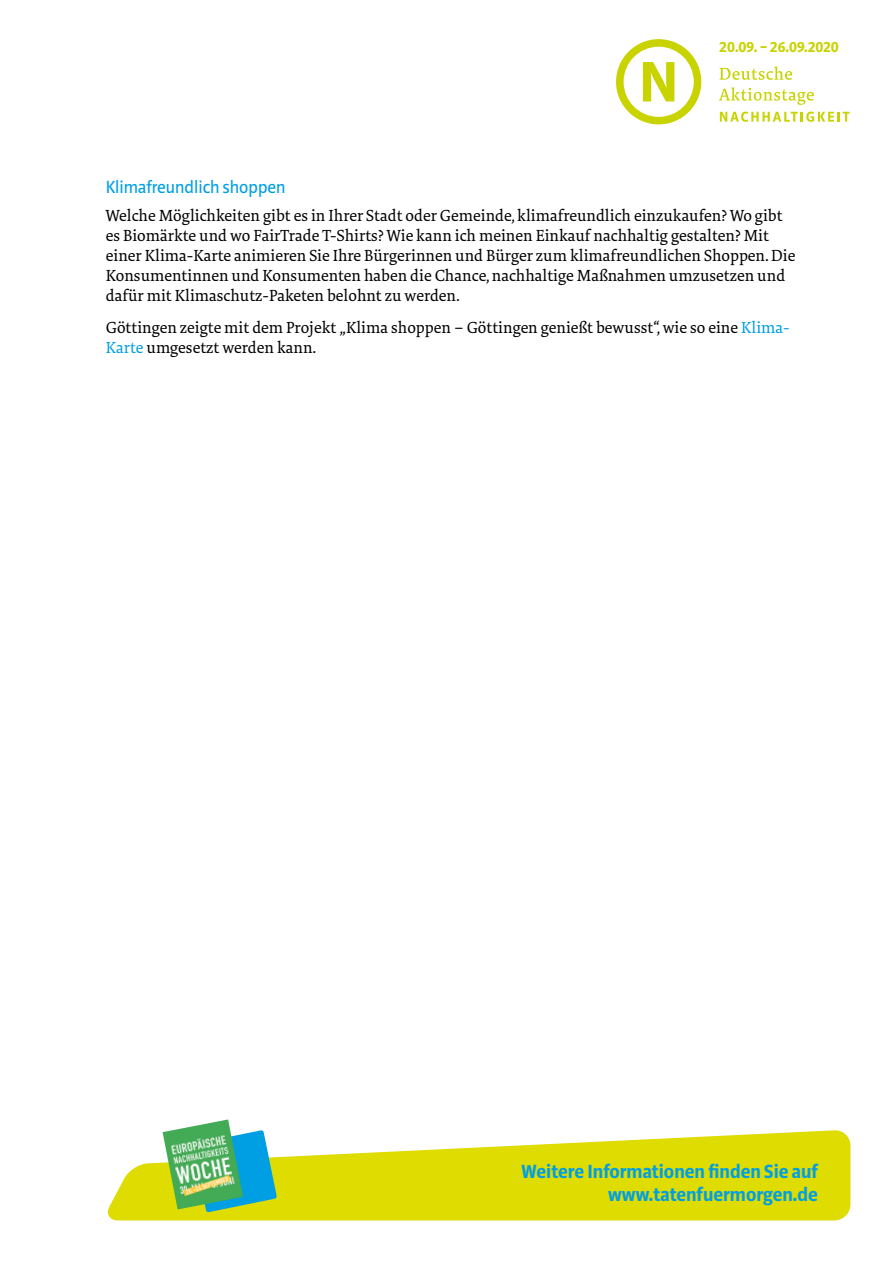
<style>
.page{position:relative;width:893px;height:1263px;background:#fff}
.page>*{position:absolute;margin:0;border:0;box-sizing:border-box;transform-origin:0 0}
.t1{font:700 19.5px/23.4px "Riga";color:#009fe3;text-align:right}
.t2{font:18px "Riga";color:#009fe3}
.t3{font:16.5px/19.8px "Tundra OT";color:#000}
.t4{font:700 15.9px "Riga";color:#c8d300}
.s1{color:#009fe3}
</style>
<div class="page">
<svg style="left:108px;top:1130px;width:742px;height:90px;fill:#dedc00"></svg>
<svg style="left:616px;top:39px;width:85px;height:85px"></svg>
<svg style="left:719px;top:66px;width:73px;height:14px"></svg>
<svg style="left:719px;top:87px;width:95px;height:18px"></svg>
<svg style="left:720px;top:112px;width:129px;height:10px"></svg>
<svg style="left:193px;top:1130px;width:84px;height:82px;background:#4db7b5"></svg>
<img style="left:163px;top:1119px;width:80px;height:90px">
<p class="t4" style="left:720px;top:38px;width:121px">20.09. – 26.09.2020</p>
<p class="t2" style="left:106px;top:178px;width:181px">Klimafreundlich shoppen</p>
<p class="t3" style="left:106px;top:207px;width:691px">Welche Möglichkeiten gibt es in Ihrer Stadt oder Gemeinde, klimafreundlich einzukaufen? Wo gibt es Biomärkte und wo FairTrade T-Shirts? Wie kann ich meinen Einkauf nachhaltig gestalten? Mit einer Klima-Karte animieren Sie Ihre Bürgerinnen und Bürger zum klimafreundlichen Shoppen. Die Konsumentinnen und Konsumenten haben die Chance, nachhaltige Maßnahmen umzusetzen und dafür mit Klimaschutz-Paketen belohnt zu werden.</p>
<p class="t3" style="left:106px;top:318px;width:685px">Göttingen zeigte mit dem Projekt „Klima shoppen – Göttingen genießt bewusst“, wie so eine <span class="s1">Klima-<br>Karte</span> umgesetzt werden kann.</p>
<p class="t1" style="left:522px;top:1160px;width:298px">Weitere Informationen finden Sie auf www.tatenfuermorgen.de</p>
</div>
